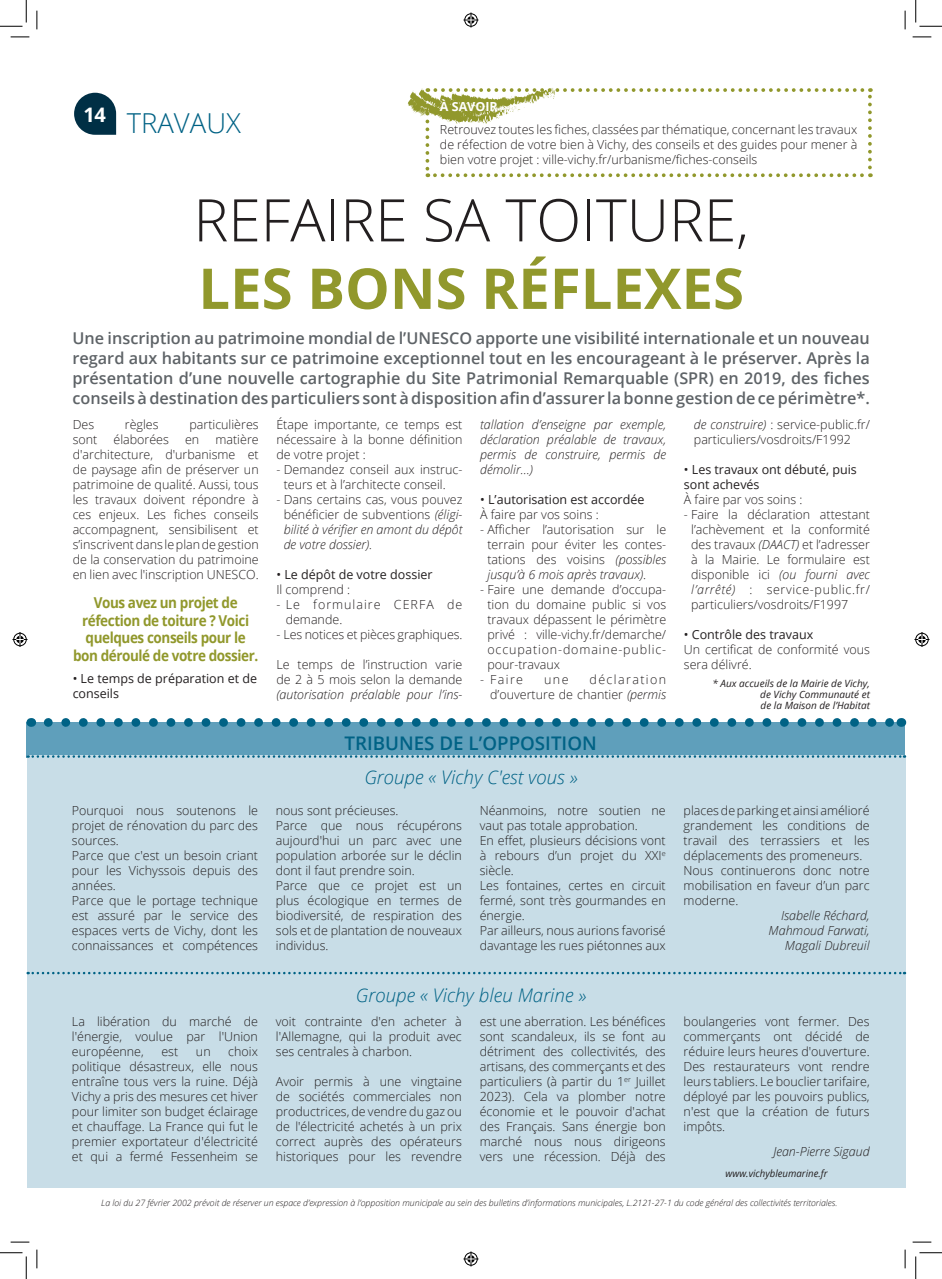
<style>
.page{position:relative;width:942px;height:1279px;background:#fff}
.page>*{position:absolute;margin:0;border:0;box-sizing:border-box;transform-origin:0 0}
.t1{font:300 58.75px "Open Sans";color:#231f20}
.t2{font:700 56.25px "Open Sans";color:#91982c}
.t3{font:300 27.5px "Open Sans";color:#006285}
.t4{font:700 20px "Open Sans";color:#fff}
.t5{font:italic 300 18.75px "Open Sans";color:#006285}
.t6{font:600 18.75px "Open Sans";color:#006285}
.t7{font:600 16.25px/20px "Open Sans";color:#5e6367;text-align:justify}
.t8{font:700 15px/17.5px "Open Sans";letter-spacing:-.03em;color:#91982c;text-align:center;scale:.9 1}
.t9{font:300 12.5px/15px "Open Sans";color:#231f20;text-align:justify}
.t10{font:italic 300 12.5px/15px "Open Sans";color:#231f20;text-align:justify}
.t11{font:12.5px/15px "Open Sans";color:#231f20}
.t12{font:300 12.5px/15px "Open Sans";letter-spacing:.08em;color:#231f20}
.t13{font:700 12.5px "Open Sans";color:#fff}
.t14{font:italic 10px/11.2px "Open Sans";color:#231f20;text-align:justify}
.t15{font:italic 10px "Open Sans";color:#231f20;scale:.96 1}
.t16{font:italic 300 8.75px "Open Sans";color:#231f20}
.s1{font-style:normal}
.s2{font-style:italic}
</style>
<div class="page">
<div style="left:26px;top:722px;width:879px;height:35px;background:#5f9fbb"></div>
<div style="left:27px;top:755px;width:878px;height:433px;background:#c8dde7"></div>
<svg style="left:28px;top:755px;width:877px;height:2px"></svg>
<svg style="left:28px;top:971px;width:877px;height:3px"></svg>
<svg style="left:48px;top:718px;width:844px;height:9px"></svg>
<svg style="left:74px;top:93px;width:42px;height:42px;background:#295063"></svg>
<svg style="left:407px;top:88px;width:465px;height:89px"></svg>
<svg style="left:11px;top:36px;width:18px;height:2px"></svg>
<svg style="left:912px;top:36px;width:19px;height:2px"></svg>
<svg style="left:11px;top:1241px;width:18px;height:1px"></svg>
<svg style="left:912px;top:1241px;width:19px;height:1px"></svg>
<svg style="left:36px;top:11px;width:2px;height:18px"></svg>
<svg style="left:36px;top:1249px;width:2px;height:19px"></svg>
<svg style="left:904px;top:11px;width:2px;height:18px"></svg>
<svg style="left:904px;top:1249px;width:2px;height:19px"></svg>
<svg style="left:0;top:0;width:27px;height:27px"></svg>
<svg style="left:0;top:1252px;width:27px;height:26px"></svg>
<svg style="left:915px;top:0;width:27px;height:27px"></svg>
<svg style="left:915px;top:1252px;width:27px;height:26px"></svg>
<svg style="left:463px;top:13px;width:15px;height:15px"></svg>
<svg style="left:463px;top:1251px;width:15px;height:15px"></svg>
<svg style="left:13px;top:632px;width:15px;height:15px"></svg>
<svg style="left:914px;top:632px;width:15px;height:15px"></svg>
<h3 class="t4" style="left:84px;top:100px;width:24px">14</h3>
<h3 class="t3" style="left:127px;top:104px;width:116px">TRAVAUX</h3>
<p class="t13" style="left:440px;top:98px;width:59px">À SAVOIR</p>
<p class="t9" style="left:440px;top:121px;width:419px">Retrouvez toutes les fiches, classées par thématique, concernant les travaux de réfection de votre bien à Vichy, des conseils et des guides pour mener à bien votre projet : ville-vichy.fr/urbanisme/fiches-conseils</p>
<h1 class="t1" style="left:193px;top:180px;width:557px">REFAIRE SA TOITURE,</h1>
<h2 class="t2" style="left:198px;top:249px;width:547px">LES BONS RÉFLEXES</h2>
<p class="t7" style="left:72px;top:328px;width:799px">Une inscription au patrimoine mondial de l’UNESCO apporte une visibilité internationale et un nouveau regard aux habitants sur ce patrimoine exceptionnel tout en les encourageant à le préserver. Après la présentation d’une nouvelle cartographie du Site Patrimonial Remarquable (SPR) en 2019, des fiches conseils à destination des particuliers sont à disposition afin d’assurer la bonne gestion de ce périmètre*.</p>
<p class="t9" style="left:73px;top:417px;width:23px">Des</p>
<p class="t9" style="left:125px;top:417px;width:35px">règles</p>
<p class="t9" style="left:189px;top:417px;width:71px">particulières</p>
<p class="t9" style="left:73px;top:432px;width:26px">sont</p>
<p class="t9" style="left:113px;top:432px;width:57px">élaborées</p>
<p class="t9" style="left:185px;top:432px;width:16px">en</p>
<p class="t9" style="left:276px;top:417px;width:188px">Étape importante, ce temps est nécessaire à la bonne définition de votre projet :</p>
<p class="t9" style="left:284px;top:462px;width:180px;text-indent:-7px">- Demandez conseil aux instruc&shy;teurs et à l’architecte conseil.</p>
<p class="t10" style="left:284px;top:492px;width:180px;text-indent:-7px"><span class="s1">- Dans certains cas, vous pouvez bénéficier de subventions</span> (éligi&shy;bilité à vérifier en amont du dépôt de votre dossier).</p>
<p class="t11" style="left:276px;top:567px;width:158px">• Le dépôt de votre dossier</p>
<p class="t9" style="left:276px;top:582px;width:75px">Il comprend :</p>
<p class="t12" style="left:286px;top:597px;width:178px;text-indent:-9px">- Le formulaire CERFA de demande.</p>
<p class="t9" style="left:276px;top:627px;width:188px">- Les notices et pièces graphiques.</p>
<p class="t9" style="left:276px;top:657px;width:188px">Le temps de l’instruction varie de 2 à 5 mois selon la demande</p>
<p class="t10" style="left:276px;top:687px;width:188px">(autorisation préalable pour l’ins-</p>
<p class="t9" style="left:694px;top:417px;width:178px"><span class="s2">de construire)</span> : service-public.fr/ particuliers/vosdroits/F1992</p>
<p class="t11" style="left:684px;top:462px;width:174px">• Les travaux ont débuté, puis sont achevés</p>
<p class="t9" style="left:684px;top:492px;width:120px">À faire par vos soins :</p>
<p class="t9" style="left:691px;top:507px;width:180px;text-indent:-7px">- Faire la déclaration attestant l’achèvement et la conformité des travaux <span class="s2">(DAACT)</span> et l’adresser à la Mairie. Le formulaire est disponible ici <span class="s2">(ou fourni avec l’arrêté)</span> : service-public.fr/ particuliers/vosdroits/F1997</p>
<p class="t11" style="left:684px;top:627px;width:131px">• Contrôle des travaux</p>
<p class="t9" style="left:684px;top:642px;width:188px">Un certificat de conformité vous sera délivré.</p>
<p class="t14" style="left:760px;top:677px;width:111px;text-indent:-48px">* Aux accueils de la Mairie de Vichy, de Vichy Communauté et de la Maison de l’Habitat</p>
<p class="t10" style="left:480px;top:417px;width:188px">tallation d’enseigne par exemple, déclaration préalable de travaux, permis de construire, permis de démolir…)</p>
<p class="t11" style="left:480px;top:492px;width:166px">• L’autorisation est accordée</p>
<p class="t9" style="left:480px;top:507px;width:120px">À faire par vos soins :</p>
<p class="t9" style="left:487px;top:522px;width:180px;text-indent:-7px">- Afficher l’autorisation sur le terrain pour éviter les contes&shy;tations des voisins <span class="s2">(possibles jusqu’à 6 mois après travaux)</span>.</p>
<p class="t9" style="left:487px;top:582px;width:180px;text-indent:-7px">- Faire une demande d’occupa&shy;tion du domaine public si vos travaux dépassent le périmètre privé : ville-vichy.fr/demarche/ occupation-domaine-public&shy;pour-travaux</p>
<p class="t9" style="left:480px;top:672px;width:44px">- Faire</p>
<p class="t9" style="left:544px;top:672px;width:26px">une</p>
<p class="t9" style="left:73px;top:432px;width:188px;text-indent:143px">matière d'architecture, d'urbanisme et de paysage afin de préserver un patrimoine de qualité. Aussi, tous les travaux doivent répondre à ces enjeux. Les fiches conseils accompagnent, sensibilisent et s’inscrivent dans le plan de gestion de la conservation du patrimoine en lien avec l'inscription UNESCO.</p>
<p class="t8" style="left:73px;top:593px;width:207px">Vous avez un projet de réfection de toiture ? Voici quelques conseils pour le bon déroulé de votre dossier.</p>
<p class="t11" style="left:73px;top:671px;width:186px">• Le temps de préparation et de conseils</p>
<p class="t9" style="left:490px;top:672px;width:178px;text-align:right">déclaration<br>d’ouverture de chantier <span class="s2">(permis</span></p>
<h3 class="t6" style="left:345px;top:730px;width:254px">TRIBUNES DE L’OPPOSITION</h3>
<p class="t9" style="left:72px;top:802px;width:188px;text-align:left">Pourquoi nous soutenons le projet de rénovation du parc des sources.<br>Parce que c'est un besoin criant pour les Vichyssois depuis des années.<br>Parce que le portage technique est assuré par le service des espaces verts de Vichy, dont les connaissances et compétences</p>
<p class="t9" style="left:72px;top:1013px;width:188px">La libération du marché de l'énergie, voulue par l'Union européenne,</p>
<p class="t9" style="left:72px;top:1043px;width:188px;text-indent:156px">choix politique désastreux, elle nous entraîne tous vers la ruine. Déjà Vichy a pris des mesures cet hiver pour limiter son budget éclairage et chauffage. La France qui fut le premier exportateur d'électricité et qui a fermé Fessenheim se</p>
<p class="t9" style="left:161px;top:1043px;width:18px">est</p>
<p class="t9" style="left:196px;top:1043px;width:16px">un</p>
<h3 class="t5" style="left:364px;top:764px;width:215px">Groupe « Vichy C'est vous »</h3>
<p class="t9" style="left:276px;top:802px;width:188px;text-align:left">nous sont précieuses.<br>Parce que nous récupérons aujourd'hui un parc avec une population arborée sur le déclin dont il faut prendre soin.<br>Parce que ce projet est un plus écologique en termes de biodiversité, de respiration des sols et de plantation de nouveaux individus.</p>
<p class="t9" style="left:480px;top:802px;width:188px;text-align:left">Néanmoins, notre soutien ne vaut pas totale approbation.<br>En effet, plusieurs décisions vont à rebours d’un projet du XXI<sup>e </sup>siècle.<br>Les fontaines, certes en circuit fermé, sont très gourmandes en énergie.<br>Par ailleurs, nous aurions favorisé davantage les rues piétonnes aux</p>
<h3 class="t5" style="left:356px;top:982px;width:232px">Groupe « Vichy bleu Marine »</h3>
<p class="t9" style="left:276px;top:1013px;width:188px">voit contrainte d'en acheter à l'Allemagne, qui la produit avec ses centrales à charbon.</p>
<p class="t9" style="left:276px;top:1073px;width:188px">Avoir permis à une vingtaine de sociétés commerciales non productrices, de vendre du gaz ou de l'électricité achetés à un prix correct auprès des opérateurs historiques pour les revendre</p>
<p class="t9" style="left:480px;top:1013px;width:188px">est une aberration. Les bénéfices sont scandaleux, ils se font au détriment des collectivités, des artisans, des commerçants et des particuliers (à partir du 1<sup>er</sup> Juillet 2023). Cela va plomber notre économie et le pouvoir d'achat des Français. Sans énergie bon marché nous nous dirigeons vers une récession. Déjà des</p>
<p class="t9" style="left:684px;top:802px;width:188px;text-align:left">places de parking et ainsi amélioré grandement les conditions de travail des terrassiers et les déplacements des promeneurs.<br>Nous continuerons donc notre mobilisation en faveur d’un parc moderne.</p>
<p class="t10" style="left:768px;top:907px;width:103px;text-align:right">Isabelle Réchard,<br>Mahmoud Farwati,<br>Magali Dubreuil</p>
<p class="t9" style="left:684px;top:1013px;width:188px">boulangeries vont fermer. Des commerçants ont décidé de réduire leurs heures d'ouverture.<br>Des restaurateurs vont rendre leurs tabliers. Le bouclier tarifaire, déployé par les pouvoirs publics, n'est que la création de futurs impôts.</p>
<p class="t10" style="left:773px;top:1143px;width:98px">Jean-Pierre Sigaud</p>
<p class="t15" style="left:726px;top:1167px;width:108px">www.vichybleumarine.fr</p>
<p class="t16" style="left:101px;top:1196px;width:738px">La loi du 27 février 2002 prévoit de réserver un espace d’expression à l’opposition municipale au sein des bulletins d’informations municipales, L.2121-27-1 du code général des collectivités territoriales.</p>
</div>
